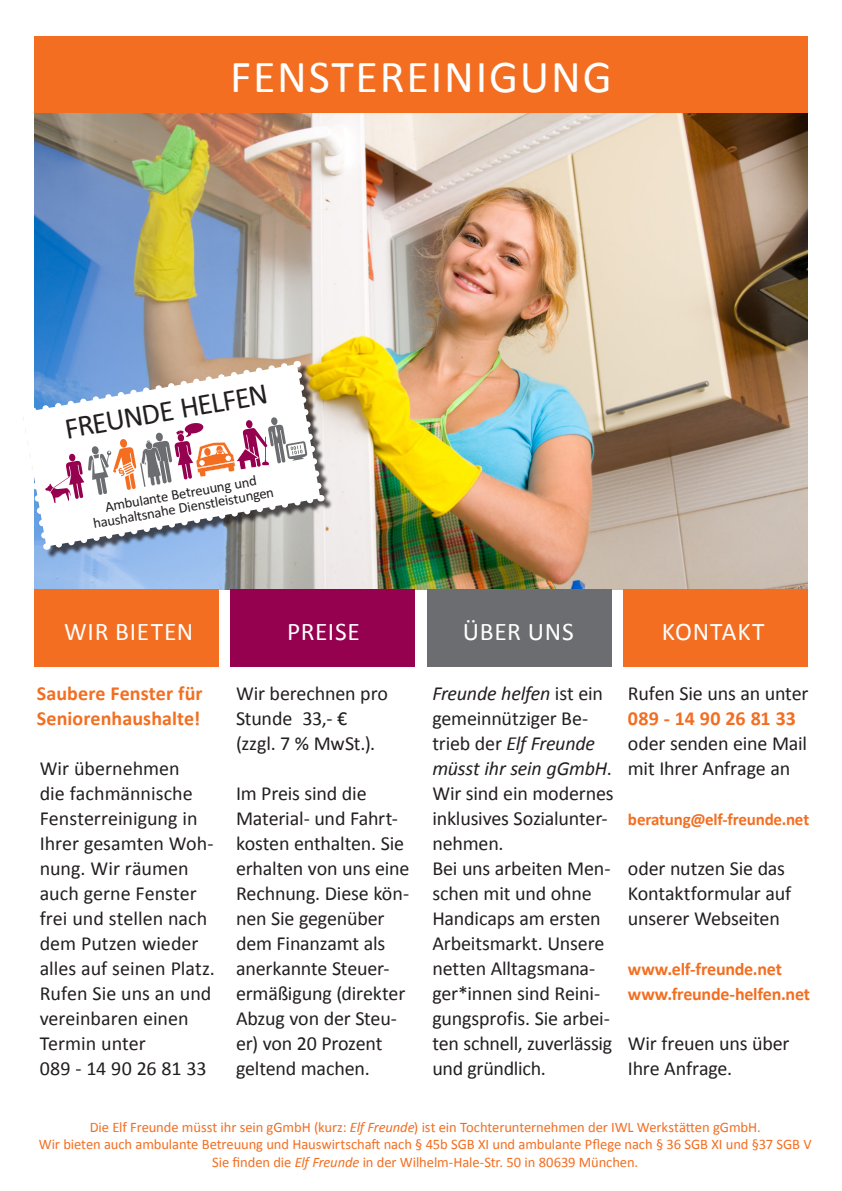
<style>
.page{position:relative;width:842px;height:1191px;background:#fff}
.page>*{position:absolute;margin:0;border:0;box-sizing:border-box;transform-origin:0 0}
.t1{font:46px "Calibri";letter-spacing:.04em;color:#fff}
.t2{font:29.9px "Calibri";color:#231f20}
.t3{font:25.5px "Calibri";letter-spacing:.025em;color:#fff}
.t4{font:20px/25px "Calibri";letter-spacing:-.01em;color:#231f20}
.t5{font:700 20px/25px "Calibri";letter-spacing:.005em;color:#f36e21}
.t6{font:700 18px/25px "Calibri";letter-spacing:-.015em;color:#f36e21}
.t7{font:700 17px "Calibri";letter-spacing:-.015em;color:#f36e21}
.t8{font:14.7px/14.3px "Calibri";color:#231f20;text-align:center}
.t9{font:14.6px/17.5px "Calibri";letter-spacing:-.01em;color:#f36e21;text-align:center}
.s1{font-style:italic}
</style>
<div class="page">
<div style="left:34px;top:36px;width:774px;height:78px;background:#f36e21"></div>
<img style="left:34px;top:114px;width:774px;height:475px">
<div style="left:34px;top:589px;width:185px;height:77px;background:#f36e21"></div>
<div style="left:623px;top:589px;width:185px;height:77px;background:#f36e21"></div>
<div style="left:230px;top:589px;width:185px;height:77px;background:#95004f"></div>
<div style="left:427px;top:589px;width:185px;height:77px;background:#6c6d70"></div>
<div style="left:22px;top:364px;width:310px;height:194px;background:#231f20;opacity:.75"></div>
<svg style="left:22px;top:359px;width:304px;height:193px"></svg>
<h1 class="t1" style="left:230px;top:48px;width:383px">FENSTEREINIGUNG</h1>
<h2 class="t2" style="left:62px;top:410px;width:207px;rotate:-10deg">FREUNDE HELFEN</h2>
<p class="t8" style="left:89px;top:502px;width:185px;rotate:-10deg">Ambulante Betreuung und haushaltsnahe Dienstleistungen</p>
<p class="t3" style="left:64px;top:615px;width:131px">WIR BIETEN</p>
<p class="t3" style="left:287px;top:615px;width:74px">PREISE</p>
<p class="t3" style="left:463px;top:615px;width:112px">ÜBER UNS</p>
<p class="t3" style="left:662px;top:615px;width:104px">KONTAKT</p>
<p class="t5" style="left:37px;top:681px;width:167px">Saubere Fenster für<br>Seniorenhaushalte!</p>
<p class="t4" style="left:40px;top:756px;width:177px">Wir übernehmen<br>die fachmännische<br>Fensterreinigung in<br>Ihrer gesamten Woh&shy;nung. Wir räumen auch gerne Fenster frei und stellen nach dem Putzen wieder alles auf seinen Platz.<br>Rufen Sie uns an und vereinbaren einen<br>Termin unter<br>089 - 14 90 26 81 33</p>
<p class="t4" style="left:236px;top:681px;width:154px">Wir berechnen pro<br>Stunde 33,- € (zzgl. 7 % MwSt.).</p>
<p class="t4" style="left:236px;top:781px;width:175px">Im Preis sind die<br>Material- und Fahrt&shy;kosten enthalten. Sie erhalten von uns eine<br>Rechnung. Diese kön&shy;nen Sie gegenüber dem Finanzamt als anerkannte Steuer&shy;ermäßigung (direkter<br>Abzug von der Steu&shy;er) von 20 Prozent geltend machen.</p>
<p class="t4" style="left:432px;top:681px;width:183px"><span class="s1">Freunde helfen</span> ist ein gemeinnütziger Be&shy;trieb der <span class="s1">Elf Freunde müsst ihr sein gGmbH</span>.<br>Wir sind ein modernes inklusives Sozialunter&shy;nehmen.<br>Bei uns arbeiten Men&shy;schen mit und ohne<br>Handicaps am ersten<br>Arbeitsmarkt. Unsere netten Alltagsmana&shy;ger*innen sind Reini&shy;gungsprofis. Sie arbei&shy;ten schnell, zuverlässig und gründlich.</p>
<p class="t4" style="left:628px;top:681px;width:182px">Rufen Sie uns an unter</p>
<p class="t5" style="left:628px;top:706px;width:170px">089 - 14 90 26 81 33</p>
<p class="t4" style="left:628px;top:731px;width:181px">oder senden eine Mail mit Ihrer Anfrage an</p>
<p class="t7" style="left:628px;top:808px;width:183px">beratung@elf-freunde.net</p>
<p class="t4" style="left:628px;top:856px;width:165px">oder nutzen Sie das<br>Kontaktformular auf unserer Webseiten</p>
<p class="t6" style="left:628px;top:957px;width:184px">www.elf-freunde.net www.freunde-helfen.net</p>
<p class="t4" style="left:628px;top:1031px;width:163px">Wir freuen uns über<br>Ihre Anfrage.</p>
<p class="t9" style="left:39px;top:1118px;width:774px">Die Elf Freunde müsst ihr sein gGmbH (kurz: <span class="s1">Elf Freunde</span>) ist ein Tochterunternehmen der IWL Werkstätten gGmbH.<br>Wir bieten auch ambulante Betreuung und Hauswirtschaft nach § 45b SGB XI und ambulante Pflege nach § 36 SGB XI und §37 SGB V<br>Sie finden die <span class="s1">Elf Freunde</span> in der Wilhelm-Hale-Str. 50 in 80639 München.</p>
</div>
